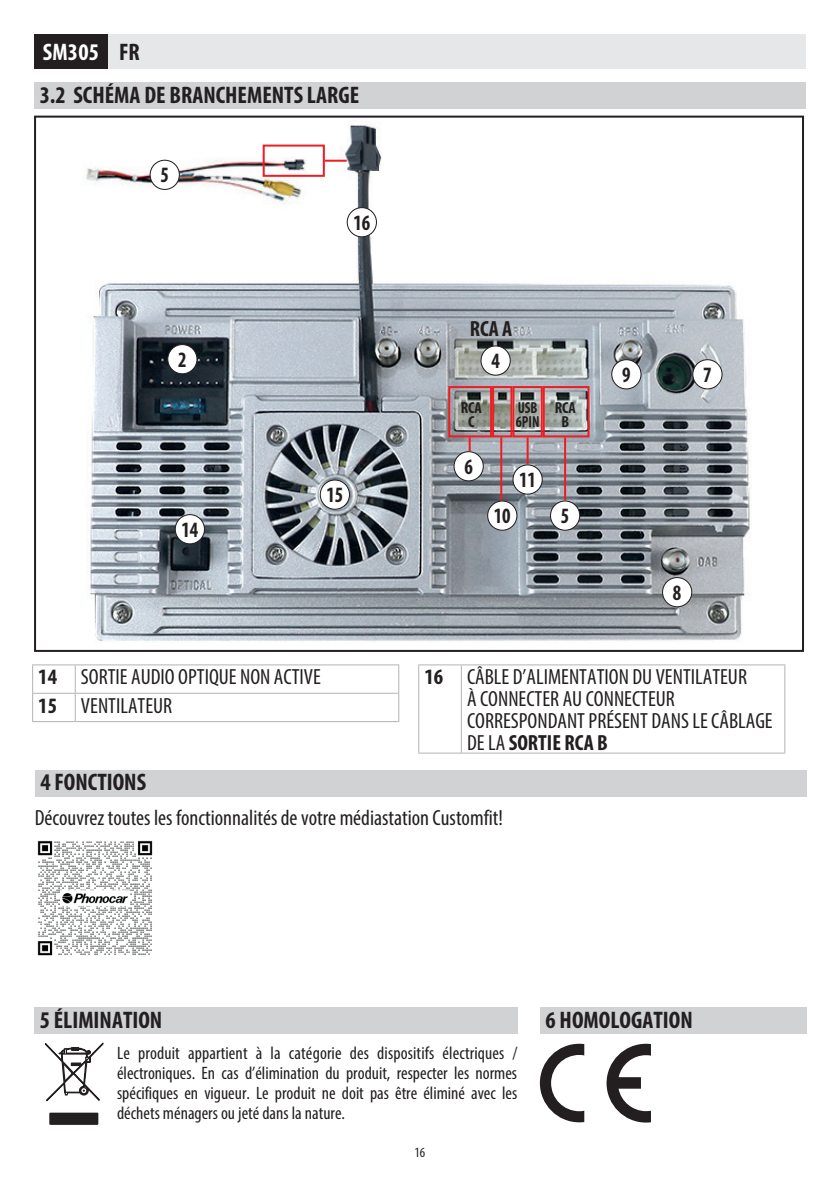
<style>
.page{position:relative;width:840px;height:1191px;background:#fff}
.page>*{position:absolute;margin:0;border:0;box-sizing:border-box;transform-origin:0 0}
.t1{font:700 condensed 24px "Myriad Pro";color:#231f20}
.t2{font:700 condensed 24px "Myriad Pro";letter-spacing:.01em;color:#fff}
.t3{font:condensed 22px/22px "Myriad Pro";color:#231f20}
.t4{font:700 condensed 22px "Myriad Pro";color:#231f20;scale:.9 1}
.t5{font:700 condensed 22px "Myriad Pro";color:#231f20}
.t6{font:condensed 18px/20px "Myriad Pro";color:#231f20;text-align:justify}
.t7{font:700 condensed 16px/14px "Myriad Pro";color:#231f20;text-align:center}
.t8{font:700 condensed 16px/14px "Myriad Pro";color:#231f20;scale:.9 1}
.t9{font:condensed 14px "Myriad Pro";color:#231f20}
.s1{color:#231f20}
.s2{font-weight:700}
</style>
<div class="page">
<div style="left:108px;top:34px;width:697px;height:34px;background:#e6e7e9"></div>
<div style="left:34px;top:34px;width:74px;height:34px;background:#231f20"></div>
<hr style="left:32px;top:664px;width:43px;height:1px;background:#b2b3b7">
<hr style="left:75px;top:664px;width:324px;height:1px;background:#b2b3b7">
<hr style="left:32px;top:693px;width:43px;height:1px;background:#b2b3b7">
<svg style="left:32px;top:665px;width:1px;height:56px"></svg>
<hr style="left:75px;top:693px;width:324px;height:1px;background:#b2b3b7">
<svg style="left:75px;top:665px;width:1px;height:56px"></svg>
<svg style="left:398px;top:665px;width:1px;height:56px"></svg>
<hr style="left:32px;top:721px;width:43px;height:1px;background:#b2b3b7">
<hr style="left:75px;top:721px;width:324px;height:1px;background:#b2b3b7">
<hr style="left:418px;top:664px;width:43px;height:1px;background:#b2b3b7">
<hr style="left:418px;top:665px;width:1px;height:87px;background:#b2b3b7">
<hr style="left:461px;top:664px;width:323px;height:1px;background:#b2b3b7">
<hr style="left:460px;top:665px;width:1px;height:87px;background:#b2b3b7">
<hr style="left:783px;top:665px;width:1px;height:87px;background:#b2b3b7">
<hr style="left:418px;top:752px;width:43px;height:1px;background:#b2b3b7">
<hr style="left:461px;top:752px;width:323px;height:1px;background:#b2b3b7">
<img style="left:89px;top:121px;width:661px;height:520px">
<div style="left:34px;top:83px;width:771px;height:26px;background:#d1d2d4"></div>
<div style="left:168px;top:344px;width:29px;height:30px;background:#fff;border-radius:50%"></div>
<div style="left:167px;top:344px;width:30px;height:30px;border:1px solid #231f20;border-radius:50%"></div>
<div style="left:175px;top:514px;width:29px;height:30px;background:#fff;border-radius:50%"></div>
<div style="left:175px;top:514px;width:30px;height:30px;border:1px solid #231f20;border-radius:50%"></div>
<div style="left:320px;top:480px;width:29px;height:29px;background:#fff;border-radius:50%"></div>
<div style="left:319px;top:479px;width:31px;height:31px;border:1px solid #231f20;border-radius:50%"></div>
<div style="left:347px;top:208px;width:29px;height:29px;background:#fff;border-radius:50%"></div>
<div style="left:346px;top:207px;width:31px;height:30px;border:1px solid #231f20;border-radius:50%"></div>
<div style="left:480px;top:346px;width:30px;height:29px;background:#fff;border-radius:50%"></div>
<div style="left:480px;top:345px;width:30px;height:31px;border:1px solid #231f20;border-radius:50%"></div>
<div style="left:611px;top:360px;width:29px;height:29px;background:#fff;border-radius:50%"></div>
<div style="left:611px;top:359px;width:30px;height:30px;border:1px solid #231f20;border-radius:50%"></div>
<div style="left:692px;top:360px;width:29px;height:29px;background:#fff;border-radius:50%"></div>
<div style="left:692px;top:359px;width:30px;height:30px;border:1px solid #231f20;border-radius:50%"></div>
<div style="left:662px;top:577px;width:29px;height:30px;background:#fff;border-radius:50%"></div>
<div style="left:661px;top:577px;width:31px;height:30px;border:1px solid #231f20;border-radius:50%"></div>
<div style="left:550px;top:501px;width:29px;height:29px;background:#fff;border-radius:50%"></div>
<div style="left:549px;top:500px;width:31px;height:31px;border:1px solid #231f20;border-radius:50%"></div>
<div style="left:454px;top:452px;width:29px;height:29px;background:#fff;border-radius:50%"></div>
<div style="left:453px;top:451px;width:30px;height:30px;border:1px solid #231f20;border-radius:50%"></div>
<div style="left:512px;top:465px;width:30px;height:29px;background:#fff;border-radius:50%"></div>
<div style="left:512px;top:464px;width:30px;height:30px;border:1px solid #231f20;border-radius:50%"></div>
<div style="left:487px;top:501px;width:29px;height:29px;background:#fff;border-radius:50%"></div>
<div style="left:487px;top:500px;width:30px;height:31px;border:1px solid #231f20;border-radius:50%"></div>
<img style="left:85px;top:146px;width:221px;height:74px">
<div style="left:150px;top:160px;width:29px;height:29px;background:#fff;border-radius:50%"></div>
<div style="left:149px;top:160px;width:31px;height:30px;border:1px solid #231f20;border-radius:50%"></div>
<div style="left:262px;top:145px;width:62px;height:32px;border:2px solid #ee1d23"></div>
<hr style="left:324px;top:160px;width:22px;height:2px;background:#ee1d23">
<div style="left:448px;top:386px;width:44px;height:51px;border:2px solid #ee1d23"></div>
<div style="left:492px;top:386px;width:20px;height:51px;border:2px solid #ee1d23"></div>
<div style="left:512px;top:386px;width:30px;height:51px;border:2px solid #ee1d23"></div>
<div style="left:542px;top:386px;width:47px;height:51px;border:2px solid #ee1d23"></div>
<svg style="left:468px;top:437px;width:2px;height:14px"></svg>
<hr style="left:500px;top:437px;width:2px;height:63px;background:#ee1d23">
<hr style="left:563px;top:437px;width:2px;height:63px;background:#ee1d23">
<hr style="left:526px;top:437px;width:2px;height:27px;background:#ee1d23">
<div style="left:35px;top:770px;width:771px;height:26px;background:#d1d2d4"></div>
<img style="left:37px;top:840px;width:116px;height:116px">
<div style="left:34px;top:1007px;width:483px;height:27px;background:#d1d2d4"></div>
<svg style="left:606px;top:1043px;width:44px;height:79px"></svg>
<svg style="left:539px;top:1043px;width:45px;height:79px"></svg>
<div style="left:539px;top:1007px;width:267px;height:27px;background:#d1d2d4"></div>
<svg style="left:45px;top:1042px;width:59px;height:83px"></svg>
<h1 class="t2" style="left:43px;top:37px;width:99px">SM305 <span class="s1">FR</span></h1>
<h1 class="t1" style="left:40px;top:80px;width:321px">3.2 SCHÉMA DE BRANCHEMENTS LARGE</h1>
<p class="t4" style="left:160px;top:161px;width:11px">5</p>
<p class="t4" style="left:178px;top:345px;width:11px">2</p>
<p class="t4" style="left:181px;top:515px;width:20px">14</p>
<p class="t4" style="left:353px;top:208px;width:20px">16</p>
<p class="t4" style="left:326px;top:481px;width:20px">15</p>
<p class="t5" style="left:469px;top:315px;width:44px">RCA A</p>
<p class="t4" style="left:491px;top:347px;width:11px">4</p>
<p class="t7" style="left:460px;top:400px;width:23px">RCA<br>C</p>
<p class="t7" style="left:554px;top:400px;width:23px">RCA<br>B</p>
<p class="t8" style="left:515px;top:400px;width:28px">USB<br>6PIN</p>
<p class="t4" style="left:464px;top:452px;width:11px">6</p>
<p class="t4" style="left:493px;top:502px;width:20px">10</p>
<p class="t4" style="left:519px;top:466px;width:20px">11</p>
<p class="t4" style="left:560px;top:502px;width:11px">5</p>
<p class="t4" style="left:621px;top:361px;width:11px">9</p>
<p class="t4" style="left:702px;top:361px;width:11px">7</p>
<p class="t4" style="left:672px;top:578px;width:11px">8</p>
<p class="t3" style="left:38px;top:662px;width:284px;line-height:28.4px"><span class="s2">14</span> SORTIE AUDIO OPTIQUE NON ACTIVE<br><span class="s2">15</span> VENTILATEUR</p>
<p class="t3" style="left:467px;top:665px;width:307px;text-indent:-43px"><span class="s2">16</span> CÂBLE D’ALIMENTATION DU VENTILATEUR<br>À CONNECTER AU CONNECTEUR<br>CORRESPONDANT PRÉSENT DANS LE CÂBLAGE<br>DE LA <span class="s2">SORTIE RCA B</span></p>
<h1 class="t1" style="left:40px;top:767px;width:107px">4 FONCTIONS</h1>
<p class="t3" style="left:35px;top:806px;width:469px">Découvrez toutes les fonctionnalités de votre médiastation Customfit!</p>
<h1 class="t1" style="left:40px;top:1005px;width:124px">5 ÉLIMINATION</h1>
<h1 class="t1" style="left:545px;top:1005px;width:149px">6 HOMOLOGATION</h1>
<p class="t6" style="left:117px;top:1042px;width:402px">Le produit appartient à la catégorie des dispositifs électriques / électroniques. En cas d’élimination du produit, respecter les normes spécifiques en vigueur. Le produit ne doit pas être éliminé avec les déchets ménagers ou jeté dans la nature.</p>
<p class="t9" style="left:414px;top:1144px;width:12px">16</p>
</div>
